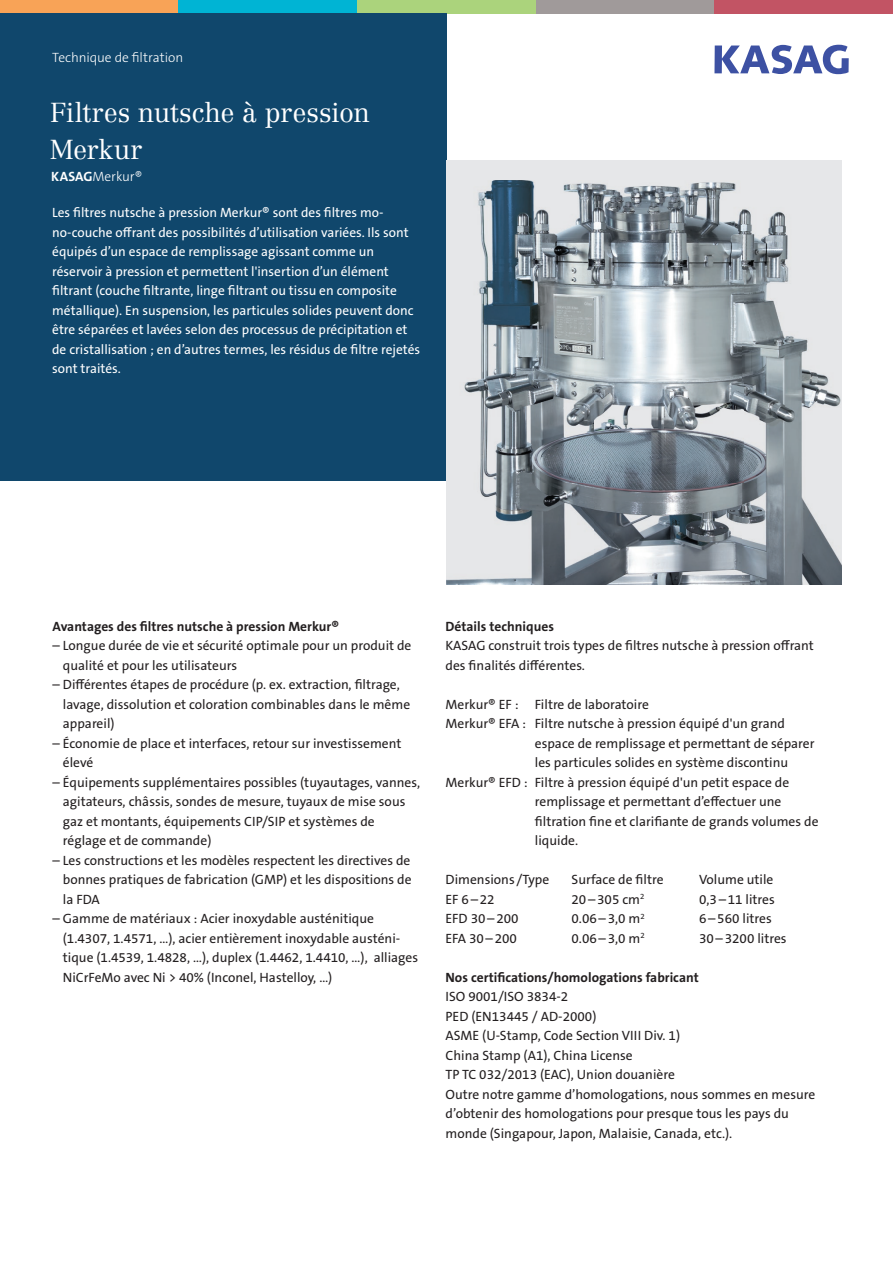
<style>
.page{position:relative;width:893px;height:1263px;background:#fff}
.page>*{position:absolute;margin:0;border:0;box-sizing:border-box;transform-origin:0 0}
.t1{font:300 27px/37.5px "Centennial LT Pro";letter-spacing:-.005em;color:#fff}
.t2{font:13.5px/19.5px "The Sans B W5 Plain";color:#231f20}
.t3{font:13.5px/19.5px "The Sans B W5 Plain";color:#fff}
.t4{font:700 13.5px "The Sans B W7";color:#231f20}
.t5{font:300 13.5px "The Sans B W3";letter-spacing:-.005em;color:#fff}
.s1{font-family:"The Sans B W7";font-weight:700}
</style>
<div class="page">
<svg style="left:714px;top:45px;width:135px;height:29px"></svg>
<div style="left:357px;top:0;width:179px;height:14px;background:#abd37c"></div>
<div style="left:536px;top:0;width:178px;height:14px;background:#a09a9a"></div>
<div style="left:714px;top:0;width:179px;height:14px;background:#c25464"></div>
<div style="left:0;top:0;width:179px;height:14px;background:#f8a357"></div>
<div style="left:179px;top:0;width:178px;height:14px;background:#00b4d4"></div>
<div style="left:0;top:14px;width:446px;height:467px;background:#10476c"></div>
<div style="left:446px;top:160px;width:396px;height:425px;background:#e6e7e9"></div>
<img style="left:446px;top:180px;width:396px;height:405px">
<p class="t5" style="left:52px;top:48px;width:133px">Technique de filtration</p>
<h1 class="t1" style="left:50px;top:93px;width:322px">Filtres nutsche à pression<br>Merkur</h1>
<p class="t5" style="left:51px;top:168px;width:93px"><span class="s1">KASAG</span>Merkur®</p>
<p class="t3" style="left:52px;top:203px;width:370px">Les filtres nutsche à pression Merkur® sont des filtres mo&shy;no-couche offrant des possibilités d’utilisation variées. Ils sont équipés d’un espace de remplissage agissant comme un réservoir à pression et permettent l'insertion d’un élément filtrant (couche filtrante, linge filtrant ou tissu en composite métallique). En suspension, les particules solides peuvent donc être séparées et lavées selon des processus de précipitation et de cristallisation ; en d’autres termes, les résidus de filtre rejetés sont traités.</p>
<p class="t4" style="left:53px;top:618px;width:288px">Avantages des filtres nutsche à pression Merkur®</p>
<p class="t2" style="left:63px;top:636px;width:350px;text-indent:-10px">– Longue durée de vie et sécurité optimale pour un produit de qualité et pour les utilisateurs</p>
<p class="t2" style="left:63px;top:675px;width:349px;text-indent:-10px">– Différentes étapes de procédure (p. ex. extraction, filtrage, lavage, dissolution et coloration combinables dans le même appareil)</p>
<p class="t2" style="left:63px;top:734px;width:340px;text-indent:-10px">– Économie de place et interfaces, retour sur investissement élevé</p>
<p class="t2" style="left:63px;top:772px;width:359px;text-indent:-10px">– Équipements supplémentaires possibles (tuyautages, vannes, agitateurs, châssis, sondes de mesure, tuyaux de mise sous gaz et montants, équipements CIP/SIP et systèmes de réglage et de commande)</p>
<p class="t2" style="left:63px;top:850px;width:350px;text-align:justify;text-indent:-10px">– Les constructions et les modèles respectent les directives de bonnes pratiques de fabrication (GMP) et les dispositions de la FDA</p>
<p class="t2" style="left:63px;top:909px;width:357px;text-indent:-10px">– Gamme de matériaux : Acier inoxydable austénitique (1.4307, 1.4571, …), acier entièrement inoxydable austéni&shy;tique (1.4539, 1.4828, …), duplex (1.4462, 1.4410, …), alliages NiCrFeMo avec Ni &gt; 40% (Inconel, Hastelloy, …)</p>
<p class="t4" style="left:446px;top:617px;width:110px">Détails techniques</p>
<p class="t2" style="left:446px;top:636px;width:370px">KASAG construit trois types de filtres nutsche à pression offrant des finalités différentes.</p>
<p class="t2" style="left:446px;top:694px;width:205px">Merkur® EF : Filtre de laboratoire</p>
<p class="t2" style="left:446px;top:714px;width:341px">Merkur® EFA : Filtre nutsche à pression équipé d'un grand</p>
<p class="t2" style="left:535px;top:733px;width:281px">espace de remplissage et permettant de séparer</p>
<p class="t2" style="left:535px;top:753px;width:255px">les particules solides en système discontinu</p>
<p class="t2" style="left:446px;top:772px;width:345px">Merkur® EFD : Filtre à pression équipé d'un petit espace de</p>
<p class="t2" style="left:535px;top:792px;width:248px">remplissage et permettant d’effectuer une</p>
<p class="t2" style="left:535px;top:811px;width:285px">filtration fine et clarifiante de grands volumes de</p>
<p class="t2" style="left:535px;top:831px;width:45px">liquide.</p>
<p class="t2" style="left:446px;top:870px;width:105px">Dimensions /Type</p>
<p class="t2" style="left:572px;top:870px;width:94px">Surface de filtre</p>
<p class="t2" style="left:699px;top:870px;width:76px">Volume utile</p>
<p class="t2" style="left:446px;top:889px;width:51px">EF 6 – 22</p>
<p class="t2" style="left:572px;top:889px;width:74px">20 – 305 cm<sup>2</sup></p>
<p class="t2" style="left:699px;top:890px;width:77px">0,3 – 11 litres</p>
<p class="t2" style="left:446px;top:909px;width:75px">EFD 30 – 200</p>
<p class="t2" style="left:572px;top:909px;width:75px">0.06 – 3,0 m<sup>2</sup></p>
<p class="t2" style="left:699px;top:909px;width:74px">6 – 560 litres</p>
<p class="t2" style="left:446px;top:929px;width:73px">EFA 30 – 200</p>
<p class="t2" style="left:572px;top:929px;width:75px">0.06 – 3,0 m<sup>2</sup></p>
<p class="t2" style="left:699px;top:929px;width:89px">30 – 3200 litres</p>
<p class="t4" style="left:446px;top:969px;width:255px">Nos certifications/homologations fabricant</p>
<p class="t2" style="left:446px;top:987px;width:371px">ISO 9001/ISO 3834-2<br>PED (EN13445 / AD-2000)<br>ASME (U-Stamp, Code Section VIII Div. 1)<br>China Stamp (A1), China License<br>TP TC 032/2013 (EAC), Union douanière<br>Outre notre gamme d’homologations, nous sommes en mesure d’obtenir des homologations pour presque tous les pays du monde (Singapour, Japon, Malaisie, Canada, etc.).</p>
</div>
